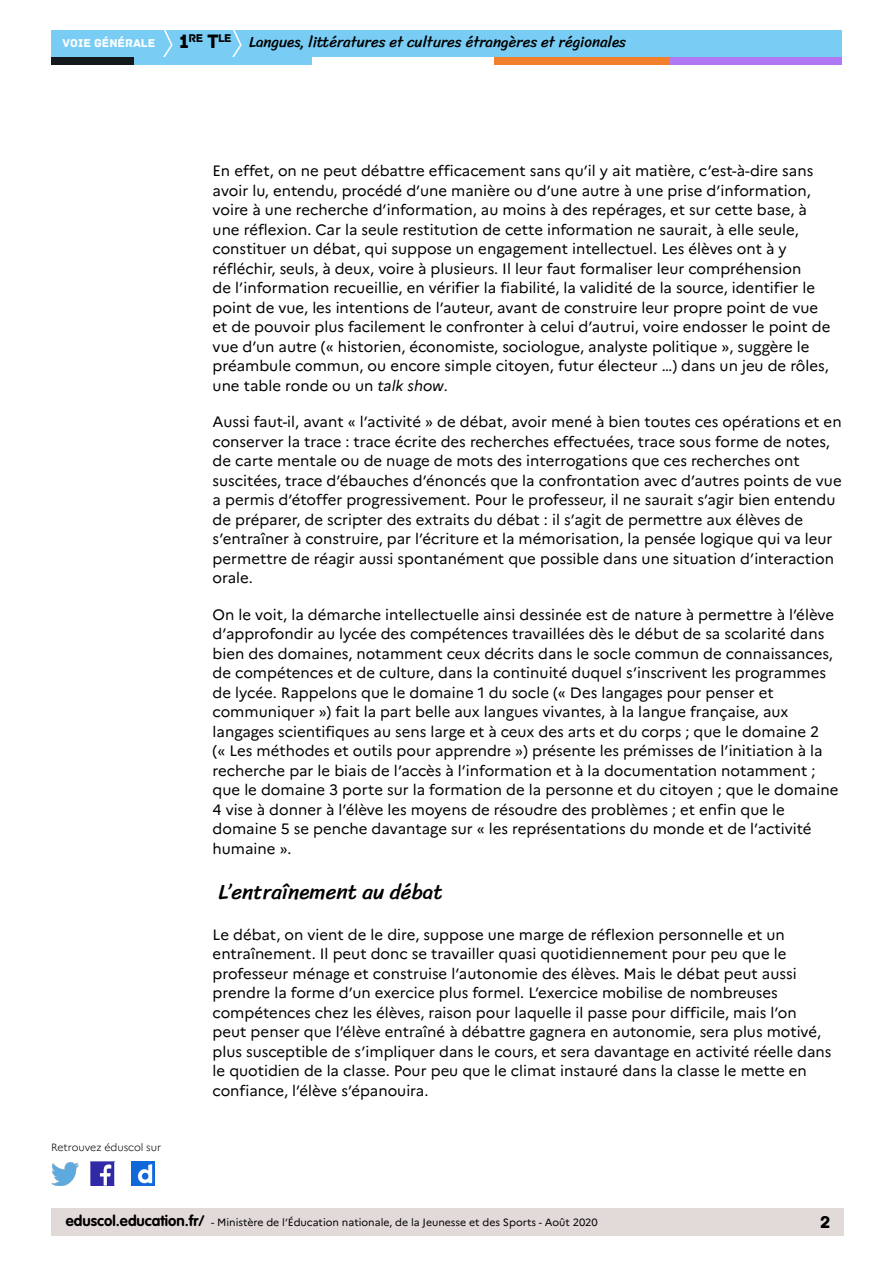
<style>
.page{position:relative;width:893px;height:1263px;background:#fff}
.page>*{position:absolute;margin:0;border:0;box-sizing:border-box;transform-origin:0 0}
.t1{font:21px "Sriracha";color:#000}
.t2{font:18px "Archive";color:#000}
.t3{font:15px/19.5px "Marianne";color:#000}
.t4{font:15px "Sriracha";color:#000}
.t5{font:12px "Archive";color:#fff}
.t6{font:11.85px "Archive";color:#000}
.t7{font:10.5px "Marianne";color:#000}
.t8{font:300 10.5px "Marianne";color:#000}
.s1{font-size:20.4px}
.s2{font-style:italic}
.s3{font-family:"VAG Rounded Std";font-weight:700;font-size:15px}
</style>
<div class="page">
<div style="left:51px;top:1209px;width:792px;height:27px;background:#e1dad8"></div>
<div style="left:51px;top:30px;width:791px;height:27px;background:#79cdf4"></div>
<svg style="left:163px;top:30px;width:10px;height:27px"></svg>
<svg style="left:232px;top:30px;width:10px;height:27px"></svg>
<div style="left:133px;top:57px;width:179px;height:8px;background:#79cdf4"></div>
<div style="left:51px;top:57px;width:82px;height:8px;background:#141a1c"></div>
<div style="left:667px;top:57px;width:175px;height:8px;background:#b078f2"></div>
<div style="left:494px;top:57px;width:175px;height:8px;background:#f0802b"></div>
<img style="left:91px;top:1162px;width:23px;height:23px">
<img style="left:51px;top:1163px;width:28px;height:22px">
<img style="left:132px;top:1162px;width:22px;height:23px">
<p class="t6" style="left:179px;top:31px;width:54px"><span class="s1">1</span>RE <span class="s1">T</span>LE</p>
<p class="t5" style="left:63px;top:36px;width:94px">VOIE GÉNÉRALE</p>
<p class="t4" style="left:249px;top:33px;width:379px">Langues, littératures et cultures étrangères et régionales</p>
<p class="t8" style="left:51px;top:1141px;width:112px">Retrouvez éduscol sur</p>
<p class="t3" style="left:213px;top:161px;width:619px">En effet, on ne peut débattre efficacement sans qu’il y ait matière, c’est-à-dire sans avoir lu, entendu, procédé d’une manière ou d’une autre à une prise d’information, voire à une recherche d’information, au moins à des repérages, et sur cette base, à une réflexion. Car la seule restitution de cette information ne saurait, à elle seule, constituer un débat, qui suppose un engagement intellectuel. Les élèves ont à y réfléchir, seuls, à deux, voire à plusieurs. Il leur faut formaliser leur compréhension<br>de l’information recueillie, en vérifier la fiabilité, la validité de la source, identifier le point de vue, les intentions de l’auteur, avant de construire leur propre point de vue et de pouvoir plus facilement le confronter à celui d’autrui, voire endosser le point de vue d’un autre (« historien, économiste, sociologue, analyste politique », suggère le préambule commun, ou encore simple citoyen, futur électeur …) dans un jeu de rôles, une table ronde ou un <span class="s2">talk show</span>.</p>
<p class="t3" style="left:213px;top:412px;width:631px">Aussi faut-il, avant « l’activité » de débat, avoir mené à bien toutes ces opérations et en conserver la trace : trace écrite des recherches effectuées, trace sous forme de notes, de carte mentale ou de nuage de mots des interrogations que ces recherches ont suscitées, trace d’ébauches d’énoncés que la confrontation avec d’autres points de vue a permis d’étoffer progressivement. Pour le professeur, il ne saurait s’agir bien entendu de préparer, de scripter des extraits du débat : il s’agit de permettre aux élèves de s’entraîner à construire, par l’écriture et la mémorisation, la pensée logique qui va leur permettre de réagir aussi spontanément que possible dans une situation d’interaction orale.</p>
<p class="t3" style="left:213px;top:604px;width:627px">On le voit, la démarche intellectuelle ainsi dessinée est de nature à permettre à l’élève d’approfondir au lycée des compétences travaillées dès le début de sa scolarité dans bien des domaines, notamment ceux décrits dans le socle commun de connaissances, de compétences et de culture, dans la continuité duquel s’inscrivent les programmes de lycée. Rappelons que le domaine 1 du socle (« Des langages pour penser et communiquer ») fait la part belle aux langues vivantes, à la langue française, aux langages scientifiques au sens large et à ceux des arts et du corps ; que le domaine 2<br>(« Les méthodes et outils pour apprendre ») présente les prémisses de l’initiation à la recherche par le biais de l’accès à l’information et à la documentation notamment ; que le domaine 3 porte sur la formation de la personne et du citoyen ; que le domaine 4 vise à donner à l’élève les moyens de résoudre des problèmes ; et enfin que le domaine 5 se penche davantage sur « les représentations du monde et de l’activité humaine ».</p>
<h1 class="t1" style="left:219px;top:880px;width:226px">L’entraînement au débat</h1>
<p class="t3" style="left:213px;top:925px;width:620px">Le débat, on vient de le dire, suppose une marge de réflexion personnelle et un entraînement. Il peut donc se travailler quasi quotidiennement pour peu que le professeur ménage et construise l’autonomie des élèves. Mais le débat peut aussi prendre la forme d’un exercice plus formel. L’exercice mobilise de nombreuses compétences chez les élèves, raison pour laquelle il passe pour difficile, mais l’on peut penser que l’élève entraîné à débattre gagnera en autonomie, sera plus motivé, plus susceptible de s’impliquer dans le cours, et sera davantage en activité réelle dans le quotidien de la classe. Pour peu que le climat instauré dans la classe le mette en confiance, l’élève s’épanouira.</p>
<p class="t7" style="left:66px;top:1216px;width:533px"><span class="s3">eduscol.education.fr/</span> - Ministère de l’Éducation nationale, de la Jeunesse et des Sports - Août 2020</p>
<p class="t2" style="left:820px;top:1211px;width:12px">2</p>
</div>
